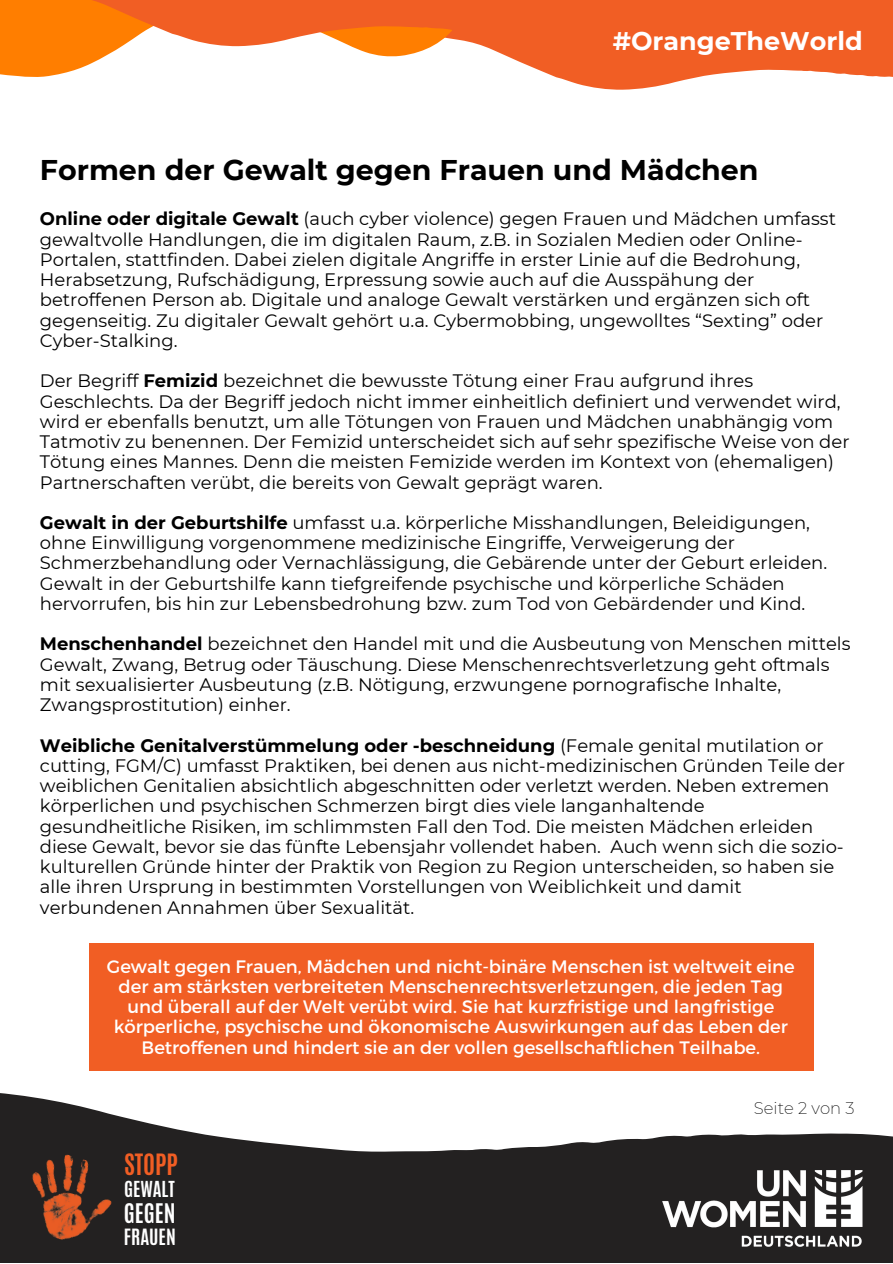
<style>
.page{position:relative;width:893px;height:1264px;background:#fff}
.page>*{position:absolute;margin:0;border:0;box-sizing:border-box;transform-origin:0 0}
.t1{font:700 28.5px "Montserrat";color:#000}
.t2{font:700 25.5px "Montserrat";color:#fff}
.t3{font:700 24.45px "Antonio";color:#f15e24}
.t4{font:700 22.5px "Antonio";color:#fff}
.t5{font:700 18.75px "Antonio";color:#fff}
.t6{font:700 18.45px "Antonio";color:#fff}
.t7{font:18px/20.2px "Montserrat";color:#000}
.t8{font:18px/20.2px "Montserrat";color:#fff;text-align:center}
.t9{font:200 16.5px "Montserrat";color:#000}
.s1{font-weight:700}
</style>
<div class="page">
<svg style="left:0;top:1057px;width:892px;height:205px;fill:#232121"></svg>
<img style="left:659px;top:1168px;width:206px;height:79px">
<img style="left:14px;top:1145px;width:109px;height:107px">
<svg style="left:598px;top:0;width:294px;height:90px;fill:#f15e24"></svg>
<svg style="left:0;top:0;width:682px;height:88px"></svg>
<div style="left:89px;top:943px;width:724px;height:127px;background:#f15e24"></div>
<p class="t2" style="left:612px;top:26px;width:251px">#OrangeTheWorld</p>
<p class="t1" style="left:40px;top:153px;width:720px">Formen der Gewalt gegen Frauen und Mädchen</p>
<p class="t7" style="left:40px;top:209px;width:797px"><span class="s1">Online oder digitale Gewalt</span> (auch cyber violence) gegen Frauen und Mädchen umfasst gewaltvolle Handlungen, die im digitalen Raum, z.B. in Sozialen Medien oder Online-Portalen, stattfinden. Dabei zielen digitale Angriffe in erster Linie auf die Bedrohung, Herabsetzung, Rufschädigung, Erpressung sowie auch auf die Ausspähung der betroffenen Person ab. Digitale und analoge Gewalt verstärken und ergänzen sich oft gegenseitig. Zu digitaler Gewalt gehört u.a. Cybermobbing, ungewolltes “Sexting” oder Cyber-Stalking.</p>
<p class="t7" style="left:40px;top:371px;width:811px">Der Begriff <span class="s1">Femizid</span> bezeichnet die bewusste Tötung einer Frau aufgrund ihres Geschlechts. Da der Begriff jedoch nicht immer einheitlich definiert und verwendet wird, wird er ebenfalls benutzt, um alle Tötungen von Frauen und Mädchen unabhängig vom Tatmotiv zu benennen. Der Femizid unterscheidet sich auf sehr spezifische Weise von der Tötung eines Mannes. Denn die meisten Femizide werden im Kontext von (ehemaligen)<br>Partnerschaften verübt, die bereits von Gewalt geprägt waren.</p>
<p class="t7" style="left:40px;top:512px;width:788px"><span class="s1">Gewalt in der Geburtshilfe</span> umfasst u.a. körperliche Misshandlungen, Beleidigungen, ohne Einwilligung vorgenommene medizinische Eingriffe, Verweigerung der Schmerzbehandlung oder Vernachlässigung, die Gebärende unter der Geburt erleiden.<br>Gewalt in der Geburtshilfe kann tiefgreifende psychische und körperliche Schäden hervorrufen, bis hin zur Lebensbedrohung bzw. zum Tod von Gebärdender und Kind.</p>
<p class="t7" style="left:40px;top:634px;width:812px"><span class="s1">Menschenhandel</span> bezeichnet den Handel mit und die Ausbeutung von Menschen mittels Gewalt, Zwang, Betrug oder Täuschung. Diese Menschenrechtsverletzung geht oftmals mit sexualisierter Ausbeutung (z.B. Nötigung, erzwungene pornografische Inhalte, Zwangsprostitution) einher.</p>
<p class="t7" style="left:40px;top:735px;width:806px"><span class="s1">Weibliche Genitalverstümmelung oder -beschneidung</span> (Female genital mutilation or cutting, FGM/C) umfasst Praktiken, bei denen aus nicht-medizinischen Gründen Teile der weiblichen Genitalien absichtlich abgeschnitten oder verletzt werden. Neben extremen körperlichen und psychischen Schmerzen birgt dies viele langanhaltende gesundheitliche Risiken, im schlimmsten Fall den Tod. Die meisten Mädchen erleiden diese Gewalt, bevor sie das fünfte Lebensjahr vollendet haben. Auch wenn sich die sozio&shy;kulturellen Gründe hinter der Praktik von Region zu Region unterscheiden, so haben sie alle ihren Ursprung in bestimmten Vorstellungen von Weiblichkeit und damit verbundenen Annahmen über Sexualität.</p>
<p class="t8" style="left:107px;top:955px;width:689px">Gewalt gegen Frauen, Mädchen und nicht-binäre Menschen ist weltweit eine der am stärksten verbreiteten Menschenrechtsverletzungen, die jeden Tag und überall auf der Welt verübt wird. Sie hat kurzfristige und langfristige körperliche, psychische und ökonomische Auswirkungen auf das Leben der Betroffenen und hindert sie an der vollen gesellschaftlichen Teilhabe.</p>
<p class="t3" style="left:124px;top:1147px;width:55px">STOPP</p>
<p class="t6" style="left:124px;top:1176px;width:52px">GEWALT</p>
<p class="t5" style="left:124px;top:1223px;width:53px">FRAUEN</p>
<p class="t4" style="left:124px;top:1196px;width:53px">GEGEN</p>
<p class="t9" style="left:753px;top:1097px;width:102px">Seite 2 von 3</p>
</div>
